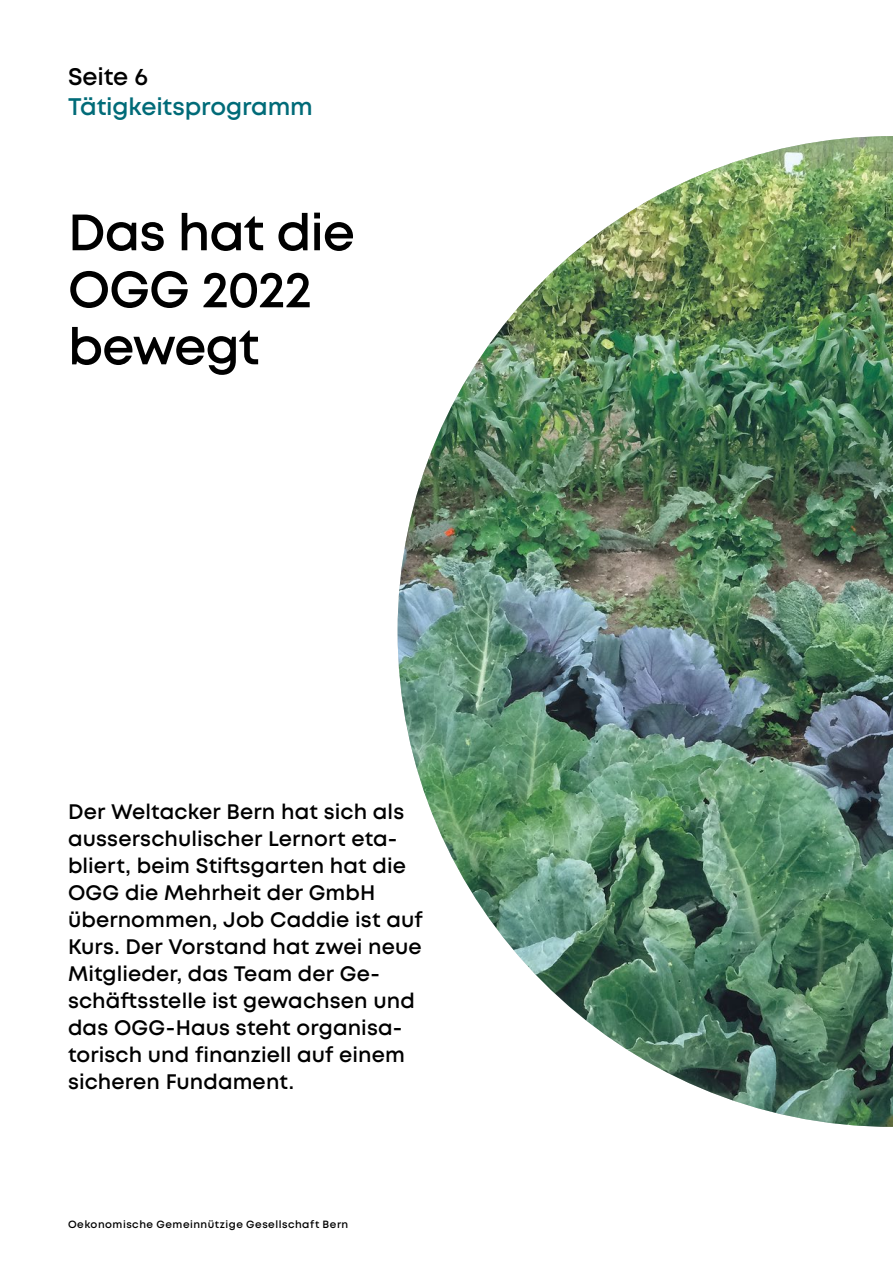
<style>
.page{position:relative;width:893px;height:1263px;background:#fff}
.page>*{position:absolute;margin:0;border:0;box-sizing:border-box;transform-origin:0 0}
.t1{font:600 51px/57px "Mont";letter-spacing:-.02em;color:#000}
.t2{font:600 24px "Mont";letter-spacing:-.01em;color:#006b78}
.t3{font:600 24px "Mont";letter-spacing:-.01em;color:#000}
.t4{font:600 21px/27px "Mont";letter-spacing:.005em;color:#000}
.t5{font:600 10.5px "Mont";letter-spacing:.05em;color:#000}
</style>
<div class="page">
<img style="left:398px;top:136px;width:495px;height:991px">
<p class="t3" style="left:68px;top:61px;width:81px">Seite 6</p>
<p class="t2" style="left:68px;top:91px;width:246px">Tätigkeitsprogramm</p>
<h1 class="t1" style="left:68px;top:204px;width:288px">Das hat die<br>OGG 2022 bewegt</h1>
<p class="t4" style="left:68px;top:798px;width:356px">Der Weltacker Bern hat sich als ausserschulischer Lernort eta&shy;bliert, beim Stiftsgarten hat die<br>OGG die Mehrheit der GmbH übernommen, Job Caddie ist auf<br>Kurs. Der Vorstand hat zwei neue<br>Mitglieder, das Team der Ge&shy;schäftsstelle ist gewachsen und das OGG-Haus steht organisa&shy;torisch und finanziell auf einem sicheren Fundament.</p>
<p class="t5" style="left:68px;top:1218px;width:282px">Oekonomische Gemeinnützige Gesellschaft Bern</p>
</div>
